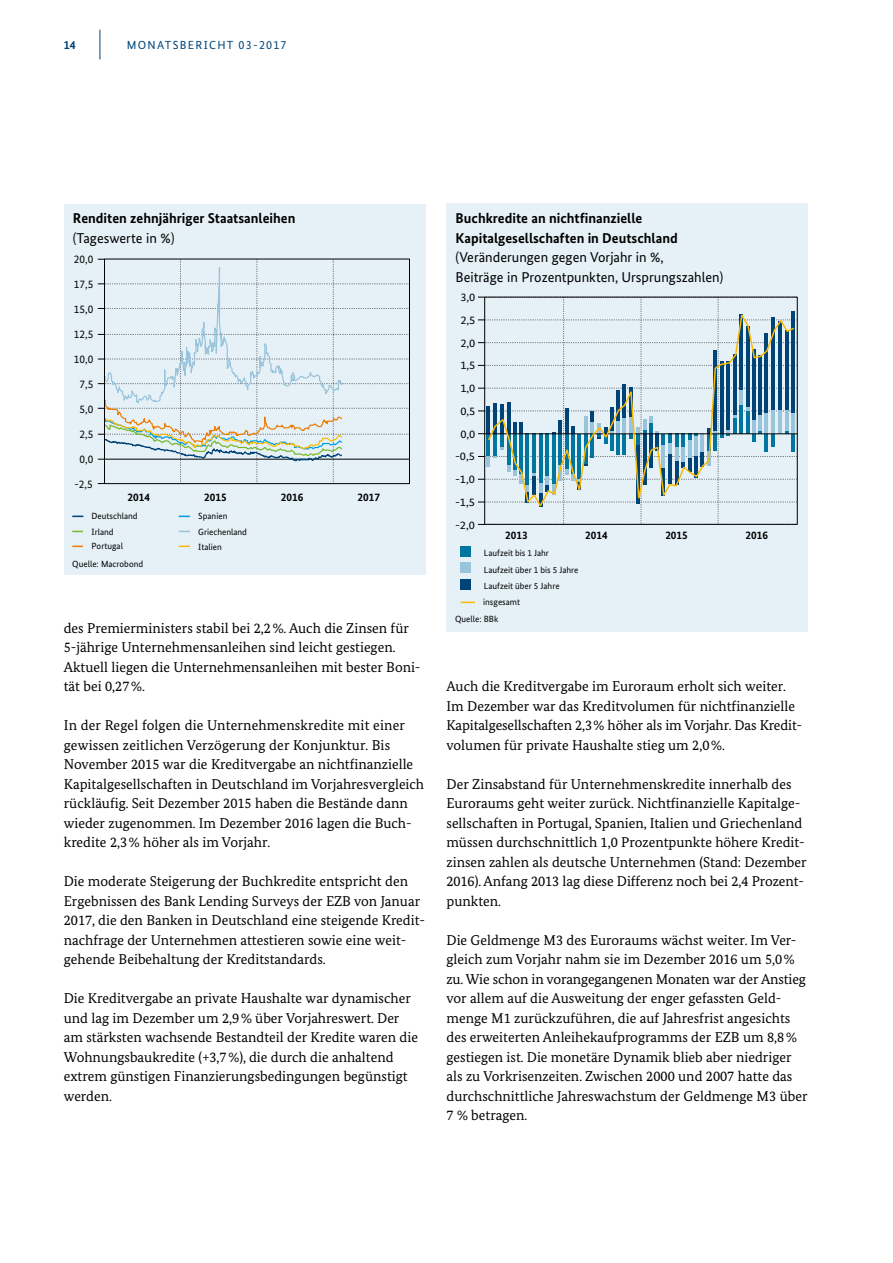
<style>
.page{position:relative;width:893px;height:1263px;background:#fff}
.page>*{position:absolute;margin:0;border:0;box-sizing:border-box;transform-origin:0 0}
.t1{font:14.25px/19.5px "Bundes Serif";color:#000}
.t2{font:14.25px/19.5px "Bundes Sans";color:#000}
.t3{font:700 14.25px/19.5px "Bundes Sans";color:#000}
.t4{font:700 12px "Bundes Sans";color:#004275}
.t5{font:11.7px "Bundes Sans";letter-spacing:.11em;color:#004377}
.t6{font:11.25px/22.8px "Bundes Sans";color:#000;scale:1.1 1}
.t7{font:11.25px "Bundes Sans";color:#000}
.t8{font:700 11.25px "Bundes Sans";color:#000}
.t9{font:9px/15.3px "Bundes Sans";color:#000}
.s1{font-size:12px}
.s2{font-weight:400}
.s3{font-weight:700}
</style>
<div class="page">
<hr style="left:100px;top:30px;width:1px;height:30px;background:#004377">
<div style="left:64px;top:204px;width:361px;height:370px;background:#e5f0f7"></div>
<svg style="left:72px;top:545px;width:11px;height:2px"></svg>
<svg style="left:179px;top:545px;width:11px;height:2px"></svg>
<svg style="left:98px;top:259px;width:310px;height:225px"></svg>
<div style="left:104px;top:259px;width:306px;height:225px;border:1px solid #000"></div>
<div style="left:446px;top:204px;width:362px;height:428px;background:#e5f0f7"></div>
<div style="left:461px;top:546px;width:10px;height:11px;background:#0075a0"></div>
<div style="left:461px;top:562px;width:10px;height:11px;background:#99c4db"></div>
<div style="left:461px;top:579px;width:10px;height:11px;background:#004377"></div>
<svg style="left:461px;top:602px;width:14px;height:1px"></svg>
<svg style="left:478px;top:297px;width:320px;height:228px"></svg>
<hr style="left:484px;top:434px;width:314px;height:1px;background:#000">
<svg style="left:487px;top:311px;width:308px;height:198px"></svg>
<p class="t4" style="left:64px;top:37px;width:13px">14</p>
<p class="t5" style="left:127px;top:38px;width:161px">MONATSBERICHT <span class="s1">03-2017</span></p>
<p class="t3" style="left:73px;top:209px;width:224px">Renditen zehnjähriger Staatsanleihen <span class="s2">(Tageswerte in %)</span></p>
<p class="t7" style="left:74px;top:253px;width:21px">20,0</p>
<p class="t7" style="left:74px;top:277px;width:21px">17,5</p>
<p class="t7" style="left:74px;top:302px;width:21px">15,0</p>
<p class="t7" style="left:74px;top:327px;width:21px">12,5</p>
<p class="t7" style="left:74px;top:352px;width:21px">10,0</p>
<p class="t7" style="left:80px;top:377px;width:15px">7,5</p>
<p class="t7" style="left:80px;top:402px;width:15px">5,0</p>
<p class="t7" style="left:80px;top:427px;width:15px">2,5</p>
<p class="t7" style="left:80px;top:452px;width:15px">0,0</p>
<p class="t7" style="left:74px;top:477px;width:20px">-2,5</p>
<p class="t2" style="left:455px;top:209px;width:269px"><span class="s3">Buchkredite an nichtfinanzielle Kapitalgesellschaften in Deutschland </span>(Veränderungen gegen Vorjahr in %,<br>Beiträge in Prozentpunkten, Ursprungszahlen)</p>
<p class="t6" style="left:460px;top:286px;width:15px">3,0</p>
<p class="t6" style="left:460px;top:309px;width:15px">2,5<br>2,0</p>
<p class="t6" style="left:460px;top:354px;width:15px">1,5</p>
<p class="t6" style="left:460px;top:377px;width:15px">1,0</p>
<p class="t6" style="left:460px;top:400px;width:15px">0,5</p>
<p class="t6" style="left:460px;top:422px;width:15px">0,0</p>
<p class="t6" style="left:455px;top:445px;width:20px">-0,5</p>
<p class="t6" style="left:455px;top:468px;width:20px">-1,0</p>
<p class="t8" style="left:128px;top:490px;width:24px">2014</p>
<p class="t8" style="left:204px;top:490px;width:24px">2015</p>
<p class="t8" style="left:281px;top:490px;width:24px">2016</p>
<p class="t8" style="left:358px;top:490px;width:24px">2017</p>
<p class="t9" style="left:92px;top:508px;width:48px;line-height:15.8px">Deutschland<br>Irland</p>
<p class="t9" style="left:92px;top:539px;width:33px">Portugal</p>
<p class="t6" style="left:455px;top:491px;width:20px">-1,5</p>
<p class="t9" style="left:198px;top:508px;width:50px">Spanien<br>Griechenland<br>Italien</p>
<p class="t6" style="left:455px;top:513px;width:20px">-2,0</p>
<p class="t8" style="left:505px;top:528px;width:24px">2013</p>
<p class="t8" style="left:585px;top:528px;width:24px">2014</p>
<p class="t8" style="left:665px;top:528px;width:24px">2015</p>
<p class="t8" style="left:745px;top:528px;width:24px">2016</p>
<p class="t9" style="left:72px;top:556px;width:72px">Quelle: Macrobond</p>
<p class="t9" style="left:484px;top:545px;width:96px;line-height:16.5px">Laufzeit bis 1 Jahr<br>Laufzeit über 1 bis 5 Jahre<br>Laufzeit über 5 Jahre</p>
<p class="t9" style="left:483px;top:594px;width:39px">insgesamt</p>
<p class="t1" style="left:64px;top:618px;width:358px">des Premierministers stabil bei 2,2%. Auch die Zinsen für 5-jährige Unternehmensanleihen sind leicht gestiegen.<br>Aktuell liegen die Unternehmensanleihen mit bester Boni&shy;tät bei 0,27%.</p>
<p class="t1" style="left:64px;top:716px;width:362px">In der Regel folgen die Unternehmenskredite mit einer gewissen zeitlichen Verzögerung der Konjunktur. Bis November 2015 war die Kreditvergabe an nichtfinanzielle Kapitalgesellschaften in Deutschland im Vorjahresvergleich rückläufig. Seit Dezember 2015 haben die Bestände dann wieder zugenommen. Im Dezember 2016 lagen die Buch&shy;kredite 2,3% höher als im Vorjahr.</p>
<p class="t1" style="left:64px;top:872px;width:363px">Die moderate Steigerung der Buchkredite entspricht den Ergebnissen des Bank Lending Surveys der EZB von Januar 2017, die den Banken in Deutschland eine steigende Kredit&shy;nachfrage der Unternehmen attestieren sowie eine weit&shy;gehende Beibehaltung der Kreditstandards.</p>
<p class="t1" style="left:64px;top:989px;width:356px">Die Kreditvergabe an private Haushalte war dynamischer und lag im Dezember um 2,9% über Vorjahreswert. Der am stärksten wachsende Bestandteil der Kredite waren die Wohnungsbaukredite (+3,7%), die durch die anhaltend extrem günstigen Finanzierungsbedingungen begünstigt werden.</p>
<p class="t9" style="left:455px;top:611px;width:45px">Quelle: BBk</p>
<p class="t1" style="left:446px;top:677px;width:357px">Auch die Kreditvergabe im Euroraum erholt sich weiter.<br>Im Dezember war das Kreditvolumen für nichtfinanzielle Kapitalgesellschaften 2,3% höher als im Vorjahr. Das Kredit&shy;volumen für private Haushalte stieg um 2,0%.</p>
<p class="t1" style="left:446px;top:774px;width:362px">Der Zinsabstand für Unternehmenskredite innerhalb des Euroraums geht weiter zurück. Nichtfinanzielle Kapitalge&shy;sellschaften in Portugal, Spanien, Italien und Griechenland müssen durchschnittlich 1,0 Prozentpunkte höhere Kredit&shy;zinsen zahlen als deutsche Unternehmen (Stand: Dezember 2016). Anfang 2013 lag diese Differenz noch bei 2,4 Prozent&shy;punkten.</p>
<p class="t1" style="left:446px;top:930px;width:362px">Die Geldmenge M3 des Euroraums wächst weiter. Im Ver&shy;gleich zum Vorjahr nahm sie im Dezember 2016 um 5,0% zu. Wie schon in vorangegangenen Monaten war der Anstieg vor allem auf die Ausweitung der enger gefassten Geld&shy;menge M1 zurückzuführen, die auf Jahresfrist angesichts des erweiterten Anleihekaufprogramms der EZB um 8,8% gestiegen ist. Die monetäre Dynamik blieb aber niedriger als zu Vorkrisenzeiten. Zwischen 2000 und 2007 hatte das durchschnittliche Jahreswachstum der Geldmenge M3 über 7 % betragen.</p>
</div>
